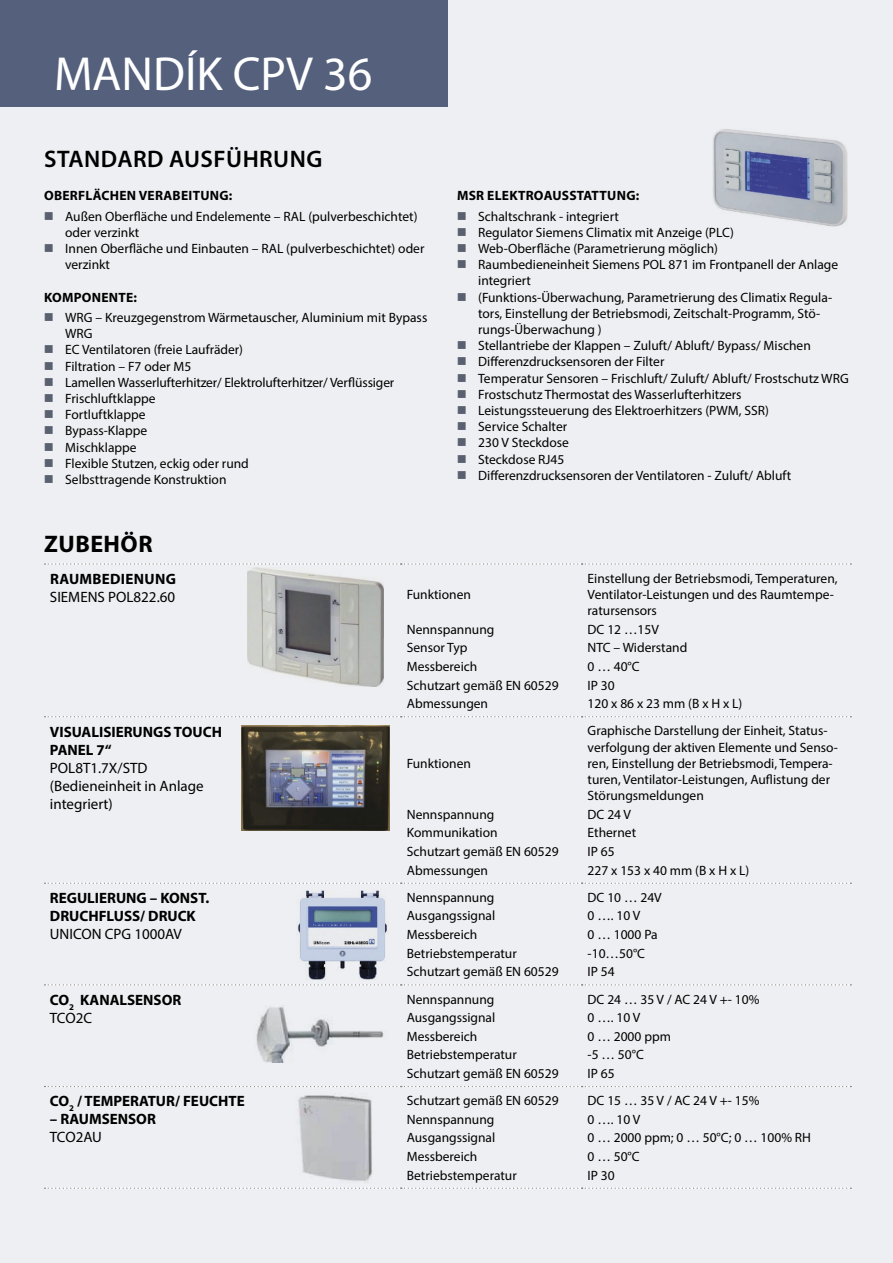
<style>
.page{position:relative;width:893px;height:1263px;background:#eeeff2}
.page>*{position:absolute;margin:0;border:0;box-sizing:border-box;transform-origin:0 0}
.t1{font:48px "Myriad Pro";color:#fff}
.t2{font:600 24px "Myriad Pro";letter-spacing:.02em;color:#000}
.t3{font:700 24px "Myriad Pro";letter-spacing:.02em;color:#000}
.t4{font:700 15px/18px "Myriad Pro";color:#000}
.t5{font:15px/18px "Myriad Pro";color:#000}
.t6{font:700 15px "Myriad Pro";letter-spacing:.02em;color:#000}
.t7{font:13.5px/16.2px "Myriad Pro";color:#000}
.t8{font:700 13.5px "Myriad Pro";letter-spacing:.02em;color:#000}
.s1{font-weight:400}
</style>
<div class="page">
<div style="left:0;top:0;width:448px;height:106px;background:#54607c"></div>
<svg style="left:45px;top:563px;width:806px;height:2px"></svg>
<svg style="left:45px;top:716px;width:806px;height:1px"></svg>
<svg style="left:45px;top:883px;width:806px;height:1px"></svg>
<svg style="left:45px;top:984px;width:806px;height:1px"></svg>
<svg style="left:45px;top:1086px;width:806px;height:1px"></svg>
<svg style="left:45px;top:1187px;width:806px;height:2px"></svg>
<img style="left:713px;top:129px;width:135px;height:97px">
<img style="left:298px;top:891px;width:89px;height:89px">
<img style="left:298px;top:1095px;width:75px;height:88px">
<img style="left:241px;top:726px;width:148px;height:104px">
<img style="left:247px;top:567px;width:136px;height:119px">
<img style="left:256px;top:1007px;width:128px;height:56px">
<h1 class="t1" style="left:54px;top:44px;width:320px">MANDÍK CPV 36</h1>
<h2 class="t2" style="left:44px;top:144px;width:140px">STANDARD AUSF</h2>
<h2 class="t2" style="left:226px;top:144px;width:49px">ÜHRUN</h2>
<h2 class="t2" style="left:306px;top:144px;width:17px">G</h2>
<p class="t8" style="left:44px;top:187px;width:19px">OBERFL</p>
<p class="t8" style="left:93px;top:187px;width:19px">ÄCHEN</p>
<p class="t8" style="left:139px;top:187px;width:18px">VERABEITUNG</p>
<p class="t8" style="left:229px;top:187px;width:5px">:</p>
<p class="t7" style="left:65px;top:208px;width:361px">Außen Oberfläche und Endelemente – RAL (pulverbeschichtet) oder verzinkt<br>Innen Oberfläche und Einbauten – RAL (pulverbeschichtet) oder verzinkt</p>
<p class="t8" style="left:44px;top:288px;width:19px">KOMPONENTE</p>
<p class="t8" style="left:134px;top:288px;width:5px">:</p>
<p class="t7" style="left:65px;top:309px;width:364px">WRG – Kreuzgegenstrom Wärmetauscher, Aluminium mit Bypass<br>WRG<br>EC Ventilatoren (freie Laufräder)<br>Filtration – F7 oder M5<br>Lamellen Wasserlufterhitzer/ Elektrolufterhitzer/ Verflüssiger<br>Frischluftklappe<br>Fortluftklappe<br>Bypass-Klappe<br>Mischklappe<br>Flexible Stutzen, eckig oder rund<br>Selbsttragende Konstruktion</p>
<h2 class="t3" style="left:44px;top:528px;width:110px">ZUBEHÖR</h2>
<p class="t8" style="left:457px;top:187px;width:47px">MSR ELEKTROAUSSTATTUNG</p>
<p class="t8" style="left:636px;top:187px;width:5px">:</p>
<p class="t7" style="left:478px;top:208px;width:372px">Schaltschrank - integriert<br>Regulator Siemens Climatix mit Anzeige (PLC)<br>Web-Oberfläche (Parametrierung möglich)<br>Raumbedieneinheit Siemens POL 871 im Frontpanell der Anlage integriert<br>(Funktions-Überwachung, Parametrierung des Climatix Regula&shy;tors, Einstellung der Betriebsmodi, Zeitschalt-Programm, Stö&shy;rungs-Überwachung )<br>Stellantriebe der Klappen – Zuluft/ Abluft/ Bypass/ Mischen Differenzdrucksensoren der Filter<br>Temperatur Sensoren – Frischluft/ Zuluft/ Abluft/ Frostschutz WRG Frostschutz Thermostat des Wasserlufterhitzers Leistungssteuerung des Elektroerhitzers (PWM, SSR)<br>Service Schalter<br>230 V Steckdose<br>Steckdose RJ45<br>Differenzdrucksensoren der Ventilatoren - Zuluft/ Abluft</p>
<p class="t6" style="left:50px;top:569px;width:127px">RAUMBEDIENUNG</p>
<p class="t5" style="left:50px;top:587px;width:127px">SIEMENS POL822.60</p>
<p class="t7" style="left:407px;top:586px;width:66px">Funktionen</p>
<p class="t7" style="left:588px;top:570px;width:251px">Einstellung der Betriebsmodi, Temperaturen,<br>Ventilator-Leistungen und des Raumtempe&shy;ratursensors</p>
<p class="t7" style="left:407px;top:621px;width:89px">Nennspannung</p>
<p class="t7" style="left:588px;top:621px;width:73px">DC 12 …15V</p>
<p class="t7" style="left:407px;top:639px;width:62px">Sensor Typ</p>
<p class="t7" style="left:588px;top:639px;width:101px">NTC – Widerstand</p>
<p class="t7" style="left:407px;top:658px;width:72px">Messbereich</p>
<p class="t7" style="left:588px;top:658px;width:54px">0 … 40°C</p>
<p class="t7" style="left:407px;top:677px;width:153px">Schutzart gemäß EN 60529</p>
<p class="t7" style="left:588px;top:677px;width:29px">IP 30</p>
<p class="t7" style="left:407px;top:695px;width:83px">Abmessungen</p>
<p class="t7" style="left:588px;top:695px;width:156px">120 x 86 x 23 mm (B x H x L)</p>
<p class="t7" style="left:588px;top:722px;width:252px">Graphische Darstellung der Einheit, Status&shy;verfolgung der aktiven Elemente und Senso&shy;ren, Einstellung der Betriebsmodi, Tempera&shy;turen, Ventilator-Leistungen, Auflistung der Störungsmeldungen</p>
<p class="t4" style="left:50px;top:722px;width:174px">VISUALISIERUNGS TOUCH<br>PANEL 7“</p>
<p class="t5" style="left:50px;top:758px;width:155px">POL8T1.7X/STD (Bedieneinheit in Anlage integriert)</p>
<p class="t7" style="left:407px;top:755px;width:66px">Funktionen</p>
<p class="t7" style="left:407px;top:806px;width:89px">Nennspannung</p>
<p class="t7" style="left:588px;top:806px;width:45px">DC 24 V</p>
<p class="t7" style="left:407px;top:825px;width:92px">Kommunikation</p>
<p class="t7" style="left:588px;top:825px;width:50px">Ethernet</p>
<p class="t7" style="left:407px;top:843px;width:153px">Schutzart gemäß EN 60529</p>
<p class="t7" style="left:588px;top:843px;width:29px">IP 65</p>
<p class="t7" style="left:407px;top:862px;width:83px">Abmessungen</p>
<p class="t7" style="left:588px;top:862px;width:163px">227 x 153 x 40 mm (B x H x L)</p>
<p class="t4" style="left:50px;top:888px;width:161px">REGULIERUNG – KONST.<br>DRUCHFLUSS/ DRUCK</p>
<p class="t5" style="left:50px;top:925px;width:134px">UNICON CPG 1000AV</p>
<p class="t7" style="left:407px;top:889px;width:89px">Nennspannung</p>
<p class="t7" style="left:588px;top:889px;width:76px">DC 10 … 24V</p>
<p class="t7" style="left:407px;top:908px;width:90px">Ausgangssignal</p>
<p class="t7" style="left:588px;top:908px;width:54px">0 …. 10 V</p>
<p class="t7" style="left:407px;top:926px;width:72px">Messbereich</p>
<p class="t7" style="left:588px;top:926px;width:72px">0 … 1000 Pa</p>
<p class="t7" style="left:407px;top:945px;width:111px">Betriebstemperatur</p>
<p class="t7" style="left:588px;top:945px;width:59px">-10…50°C</p>
<p class="t7" style="left:407px;top:963px;width:153px">Schutzart gemäß EN 60529</p>
<p class="t7" style="left:588px;top:963px;width:29px">IP 54</p>
<p class="t4" style="left:50px;top:990px;width:133px">CO<sub>2</sub> KANALSENSOR<br><span class="s1">TCO2C</span></p>
<p class="t7" style="left:407px;top:991px;width:89px">Nennspannung</p>
<p class="t7" style="left:588px;top:991px;width:173px">DC 24 … 35 V / AC 24 V +- 10%</p>
<p class="t7" style="left:407px;top:1009px;width:90px">Ausgangssignal</p>
<p class="t7" style="left:588px;top:1009px;width:54px">0 …. 10 V</p>
<p class="t7" style="left:407px;top:1028px;width:72px">Messbereich</p>
<p class="t7" style="left:588px;top:1028px;width:85px">0 … 2000 ppm</p>
<p class="t7" style="left:407px;top:1046px;width:111px">Betriebstemperatur</p>
<p class="t7" style="left:588px;top:1046px;width:58px">-5 … 50°C</p>
<p class="t7" style="left:407px;top:1065px;width:153px">Schutzart gemäß EN 60529</p>
<p class="t7" style="left:588px;top:1065px;width:29px">IP 65</p>
<p class="t4" style="left:50px;top:1092px;width:196px">CO<sub>2</sub> / TEMPERATUR/ FEUCHTE</p>
<p class="t4" style="left:50px;top:1110px;width:108px">– RAUMSENSOR</p>
<p class="t5" style="left:50px;top:1128px;width:53px">TCO2AU</p>
<p class="t7" style="left:407px;top:1092px;width:153px">Schutzart gemäß EN 60529</p>
<p class="t7" style="left:588px;top:1092px;width:173px">DC 15 … 35 V / AC 24 V +- 15%</p>
<p class="t7" style="left:407px;top:1111px;width:89px">Nennspannung</p>
<p class="t7" style="left:588px;top:1111px;width:54px">0 …. 10 V</p>
<p class="t7" style="left:407px;top:1129px;width:90px">Ausgangssignal</p>
<p class="t7" style="left:588px;top:1129px;width:225px">0 … 2000 ppm; 0 … 50°C; 0 … 100% RH</p>
<p class="t7" style="left:407px;top:1148px;width:72px">Messbereich</p>
<p class="t7" style="left:588px;top:1148px;width:54px">0 … 50°C</p>
<p class="t7" style="left:407px;top:1167px;width:111px">Betriebstemperatur</p>
<p class="t7" style="left:588px;top:1167px;width:29px">IP 30</p>
</div>
